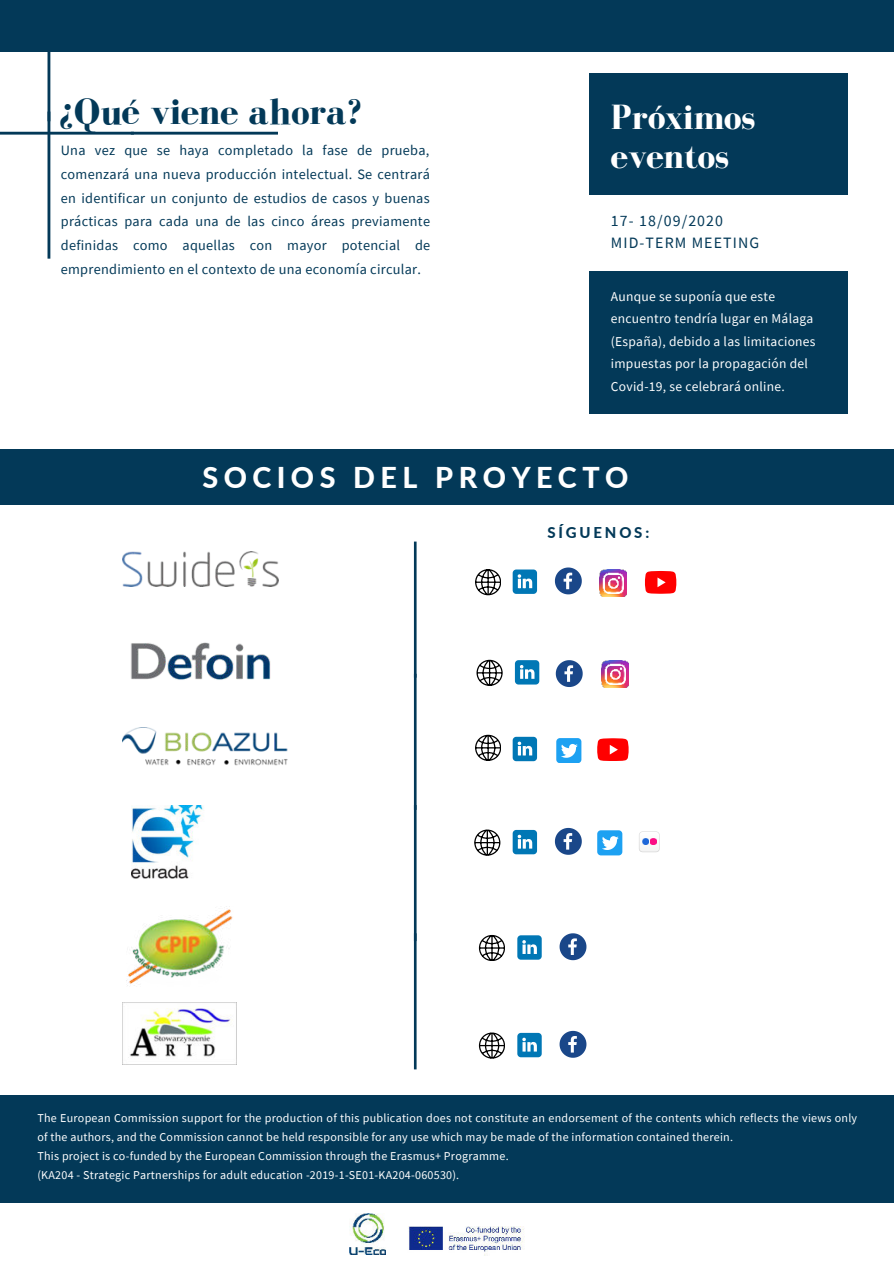
<style>
.page{position:relative;width:894px;height:1264px;background:#fff}
.page>*{position:absolute;margin:0;border:0;box-sizing:border-box;transform-origin:0 0}
.t1{font:700 37.5px "Bodoni FLF";color:#033958}
.t2{font:700 36px/38.8px "Bodoni FLF";color:#fff}
.t3{font:800 28.65px "Lato";letter-spacing:.19em;color:#fff}
.t4{font:15.9px/22.6px "Source Sans Pro";letter-spacing:.07em;color:#033958}
.t5{font:800 15px "Lato";letter-spacing:.19em;color:#033958}
.t6{font:14.25px/23.7px "Source Sans Pro";letter-spacing:.02em;color:#033958;text-align:justify}
.t7{font:13.5px/22.5px "Source Sans Pro";letter-spacing:.02em;color:#fff}
.t8{font:12px/19.2px "Source Sans Pro";letter-spacing:.02em;color:#fff}
</style>
<div class="page">
<div style="left:0;top:0;width:893px;height:51px;background:#033958"></div>
<div style="left:589px;top:74px;width:258px;height:340px;background:#033958"></div>
<div style="left:589px;top:195px;width:304px;height:76px;background:#fff"></div>
<svg style="left:0;top:51px;width:278px;height:208px"></svg>
<div style="left:0;top:449px;width:893px;height:55px;background:#033958"></div>
<img style="left:123px;top:552px;width:155px;height:35px">
<img style="left:126px;top:906px;width:107px;height:80px">
<img style="left:123px;top:727px;width:165px;height:39px">
<img style="left:130px;top:642px;width:141px;height:38px">
<img style="left:131px;top:805px;width:73px;height:73px">
<img style="left:123px;top:1002px;width:113px;height:56px">
<svg style="left:554px;top:567px;width:27px;height:27px"></svg>
<img style="left:599px;top:569px;width:27px;height:27px">
<svg style="left:512px;top:569px;width:25px;height:25px"></svg>
<svg style="left:645px;top:571px;width:31px;height:22px"></svg>
<svg style="left:475px;top:569px;width:26px;height:26px"></svg>
<svg style="left:555px;top:660px;width:27px;height:27px"></svg>
<img style="left:601px;top:660px;width:27px;height:27px">
<svg style="left:514px;top:660px;width:25px;height:24px"></svg>
<svg style="left:476px;top:659px;width:26px;height:26px"></svg>
<svg style="left:512px;top:736px;width:25px;height:25px"></svg>
<svg style="left:597px;top:738px;width:31px;height:22px"></svg>
<svg style="left:475px;top:734px;width:26px;height:26px"></svg>
<svg style="left:556px;top:738px;width:25px;height:24px"></svg>
<svg style="left:554px;top:828px;width:27px;height:26px"></svg>
<svg style="left:512px;top:830px;width:25px;height:24px"></svg>
<svg style="left:474px;top:829px;width:26px;height:26px"></svg>
<svg style="left:597px;top:830px;width:25px;height:25px"></svg>
<svg style="left:639px;top:831px;width:20px;height:21px"></svg>
<svg style="left:559px;top:933px;width:27px;height:27px"></svg>
<svg style="left:517px;top:935px;width:24px;height:24px"></svg>
<svg style="left:478px;top:935px;width:26px;height:25px"></svg>
<svg style="left:559px;top:1030px;width:27px;height:27px"></svg>
<svg style="left:517px;top:1032px;width:24px;height:25px"></svg>
<svg style="left:478px;top:1032px;width:26px;height:26px"></svg>
<div style="left:0;top:1095px;width:893px;height:107px;background:#033958"></div>
<svg style="left:414px;top:541px;width:2px;height:528px"></svg>
<img style="left:408px;top:1226px;width:117px;height:26px">
<img style="left:349px;top:1213px;width:36px;height:41px">
<h1 class="t1" style="left:59px;top:91px;width:304px">¿Qué viene ahora?</h1>
<p class="t6" style="left:61px;top:139px;width:371px">Una vez que se haya completado la fase de prueba, comenzará una nueva producción intelectual. Se centrará en identificar un conjunto de estudios de casos y buenas prácticas para cada una de las cinco áreas previamente definidas como aquellas con mayor potencial de emprendimiento en el contexto de una economía circular.</p>
<h2 class="t2" style="left:610px;top:99px;width:146px">Próximos eventos</h2>
<h3 class="t4" style="left:610px;top:209px;width:150px">17- 18/09/2020<br>MID-TERM MEETING</h3>
<p class="t7" style="left:610px;top:285px;width:206px">Aunque se suponía que este encuentro tendría lugar en Málaga (España), debido a las limitaciones impuestas por la propagación del<br>Covid-19, se celebrará online.</p>
<h3 class="t3" style="left:202px;top:456px;width:427px">SOCIOS DEL PROYECTO</h3>
<p class="t5" style="left:547px;top:521px;width:103px">SÍGUENOS:</p>
<p class="t8" style="left:37px;top:1108px;width:821px">The European Commission support for the production of this publication does not constitute an endorsement of the contents which reflects the views only of the authors, and the Commission cannot be held responsible for any use which may be made of the information contained therein.<br>This project is co-funded by the European Commission through the Erasmus+ Programme.<br>(KA204 - Strategic Partnerships for adult education -2019-1-SE01-KA204-060530).</p>
</div>
